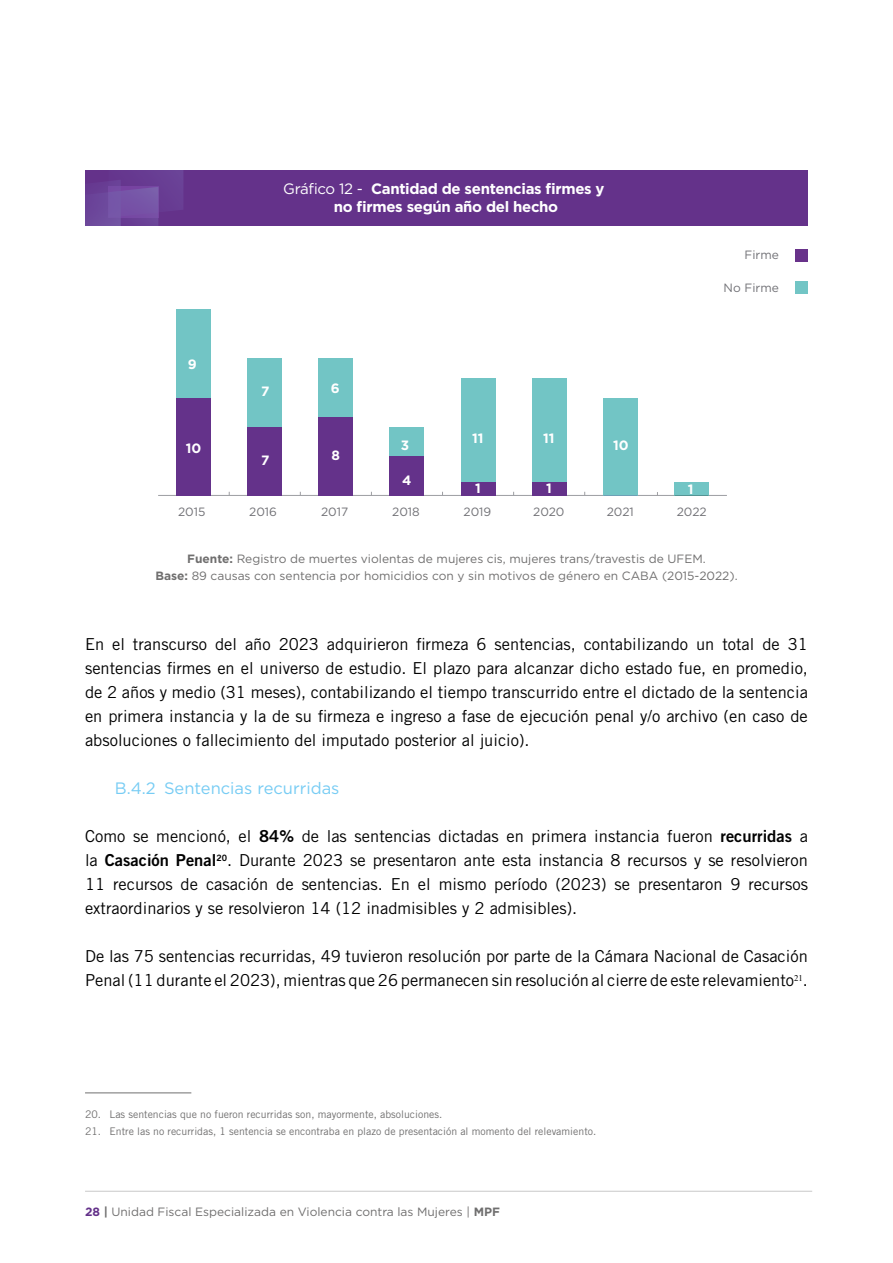
<style>
.page{position:relative;width:893px;height:1263px;background:#fff}
.page>*{position:absolute;margin:0;border:0;box-sizing:border-box;transform-origin:0 0}
.t1{font:16.5px/24px "Trade Gothic LT Std";color:#000;text-align:justify}
.t2{font:16.5px "Gotham";color:#77ccf4}
.t3{font:700 15px/18px "Gotham";letter-spacing:-.02em;color:#fff;text-align:center}
.t4{font:700 13.5px "Gotham";color:#fff}
.t5{font:12px/17.7px "Gotham";color:#706f6f;text-align:center}
.t6{font:12px "Gotham";color:#717176}
.t7{font:10.5px "Trade Gothic LT Std";color:#706f6f}
.s1{font-weight:400}
.s2{font-weight:700}
.s3{font-family:"Trade Gothic LT Std Bd 2"}
.s4{font-weight:700;color:#64328a}
</style>
<div class="page">
<hr style="left:85px;top:1191px;width:727px;height:1px;background:#c8c8c8">
<div style="left:85px;top:170px;width:723px;height:56px;background:#64328a"></div>
<svg style="left:85px;top:170px;width:98px;height:56px"></svg>
<hr style="left:158px;top:495px;width:569px;height:1px;background:#9d9ea2">
<div style="left:177px;top:309px;width:34px;height:89px;background:#72c5c5"></div>
<div style="left:248px;top:358px;width:34px;height:69px;background:#72c5c5"></div>
<div style="left:319px;top:358px;width:34px;height:59px;background:#72c5c5"></div>
<div style="left:390px;top:427px;width:34px;height:29px;background:#72c5c5"></div>
<div style="left:461px;top:378px;width:34px;height:108px;background:#72c5c5"></div>
<div style="left:532px;top:378px;width:34px;height:108px;background:#72c5c5"></div>
<div style="left:603px;top:398px;width:34px;height:97px;background:#72c5c5"></div>
<div style="left:674px;top:482px;width:34px;height:13px;background:#72c5c5"></div>
<div style="left:177px;top:398px;width:34px;height:97px;background:#64328a"></div>
<div style="left:248px;top:427px;width:34px;height:68px;background:#64328a"></div>
<div style="left:319px;top:417px;width:34px;height:78px;background:#64328a"></div>
<div style="left:390px;top:456px;width:34px;height:39px;background:#64328a"></div>
<div style="left:461px;top:482px;width:34px;height:13px;background:#64328a"></div>
<div style="left:532px;top:482px;width:34px;height:13px;background:#64328a"></div>
<div style="left:795px;top:249px;width:12px;height:13px;background:#68328a"></div>
<div style="left:795px;top:281px;width:12px;height:13px;background:#72c5c5"></div>
<hr style="left:85px;top:1093px;width:106px;height:1px;background:#706f6f">
<p class="t3" style="left:283px;top:180px;width:323px"><span class="s1">Gráfico 12 -</span> Cantidad de sentencias firmes y no firmes según año del hecho</p>
<p class="t6" style="left:744px;top:247px;width:36px">Firme</p>
<p class="t6" style="left:724px;top:280px;width:57px">No Firme</p>
<p class="t4" style="left:188px;top:355px;width:10px">9</p>
<p class="t4" style="left:186px;top:439px;width:17px">10</p>
<p class="t4" style="left:261px;top:382px;width:10px">7</p>
<p class="t4" style="left:261px;top:452px;width:10px">7</p>
<p class="t4" style="left:331px;top:379px;width:10px">6</p>
<p class="t4" style="left:331px;top:446px;width:10px">8</p>
<p class="t4" style="left:401px;top:437px;width:10px">3</p>
<p class="t4" style="left:402px;top:471px;width:11px">4</p>
<p class="t4" style="left:472px;top:430px;width:13px">11</p>
<p class="t4" style="left:543px;top:430px;width:13px">11</p>
<p class="t4" style="left:613px;top:437px;width:17px">10</p>
<p class="t4" style="left:475px;top:480px;width:7px">1</p>
<p class="t4" style="left:546px;top:480px;width:7px">1</p>
<p class="t4" style="left:688px;top:480px;width:7px">1</p>
<p class="t6" style="left:178px;top:504px;width:29px">2015</p>
<p class="t6" style="left:249px;top:504px;width:29px">2016</p>
<p class="t6" style="left:321px;top:504px;width:29px">2017</p>
<p class="t6" style="left:392px;top:504px;width:29px">2018</p>
<p class="t6" style="left:464px;top:504px;width:29px">2019</p>
<p class="t6" style="left:533px;top:504px;width:33px">2020</p>
<p class="t6" style="left:607px;top:504px;width:29px">2021</p>
<p class="t6" style="left:677px;top:504px;width:32px">2022</p>
<p class="t5" style="left:155px;top:549px;width:584px"><span class="s2">Fuente:</span> Registro de muertes violentas de mujeres cis, mujeres trans/travestis de UFEM.<br><span class="s2">Base:</span> 89 causas con sentencia por homicidios con y sin motivos de género en CABA (2015-2022).</p>
<p class="t1" style="left:85px;top:632px;width:724px">En el transcurso del año 2023 adquirieron firmeza 6 sentencias, contabilizando un total de 31 sentencias firmes en el universo de estudio. El plazo para alcanzar dicho estado fue, en promedio, de 2 años y medio (31 meses), contabilizando el tiempo transcurrido entre el dictado de la sentencia en primera instancia y la de su firmeza e ingreso a fase de ejecución penal y/o archivo (en caso de absoluciones o fallecimiento del imputado posterior al juicio).</p>
<p class="t2" style="left:115px;top:778px;width:226px">B.4.2 Sentencias recurridas</p>
<p class="t1" style="left:85px;top:824px;width:724px">Como se mencionó, el <span class="s3">84%</span> de las sentencias dictadas en primera instancia fueron <span class="s3">recurridas</span> a la <span class="s3">Casación Penal</span><sup>20</sup>. Durante 2023 se presentaron ante esta instancia 8 recursos y se resolvieron 11 recursos de casación de sentencias. En el mismo período (2023) se presentaron 9 recursos extraordinarios y se resolvieron 14 (12 inadmisibles y 2 admisibles).</p>
<p class="t1" style="left:85px;top:944px;width:724px">De las 75 sentencias recurridas, 49 tuvieron resolución por parte de la Cámara Nacional de Casación<br>Penal (11 durante el 2023), mientras que 26 permanecen sin resolución al cierre de este relevamiento<sup>21</sup>.</p>
<p class="t7" style="left:85px;top:1108px;width:359px">20. Las sentencias que no fueron recurridas son, mayormente, absoluciones.</p>
<p class="t7" style="left:85px;top:1125px;width:513px">21. Entre las no recurridas, 1 sentencia se encontraba en plazo de presentación al momento del relevamiento.</p>
<p class="t5" style="left:85px;top:1203px;width:416px"><span class="s4">28</span> <span class="s2">|</span> Unidad Fiscal Especializada en Violencia contra las Mujeres | <span class="s2">MPF</span></p>
</div>
